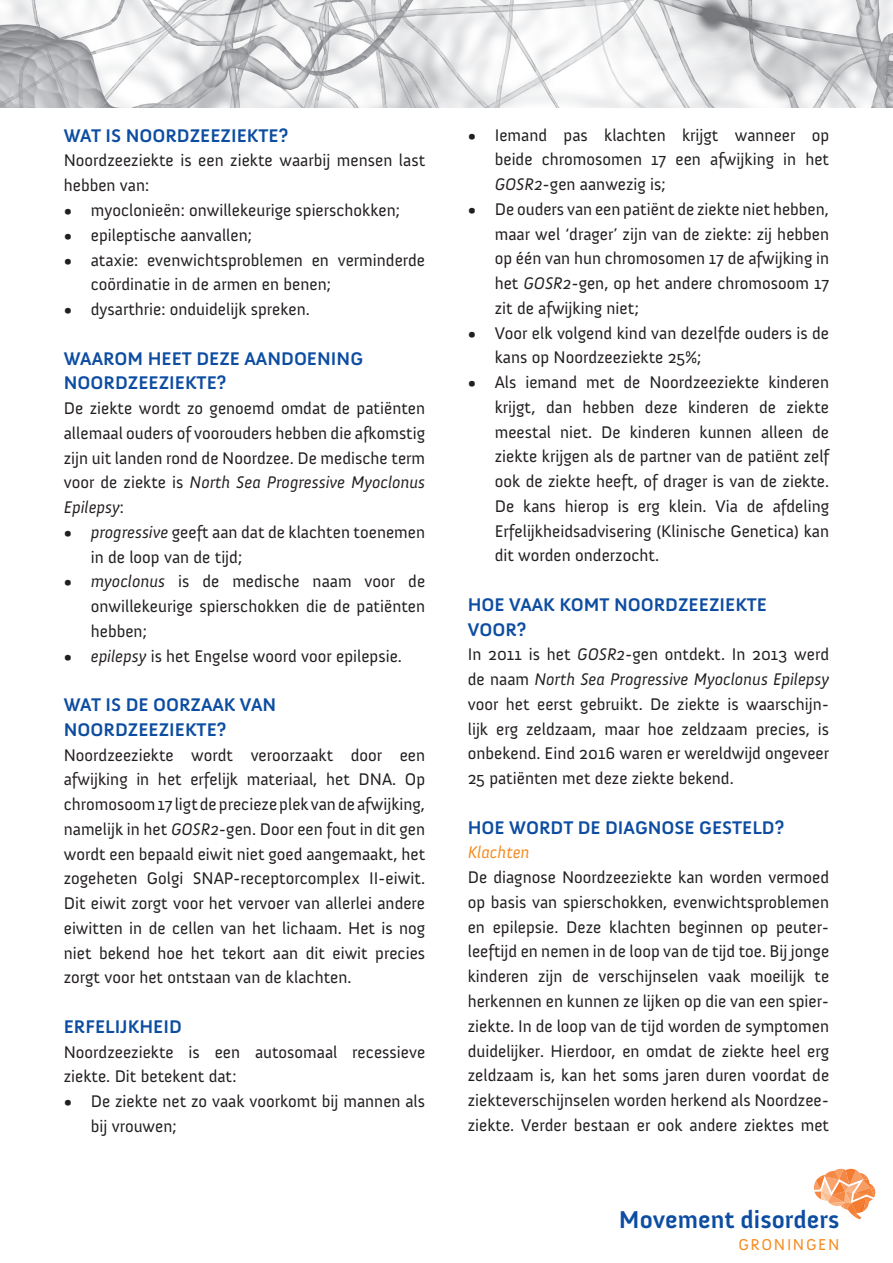
<style>
.page{position:relative;width:893px;height:1263px;background:#fff}
.page>*{position:absolute;margin:0;border:0;box-sizing:border-box;transform-origin:0 0}
.t1{font:700 24.9px "Anivers";color:#0d4da1}
.t2{font:700 18.75px/24.8px "Anivers";color:#0d4da1}
.t3{font:17.25px/24.8px "Anivers";color:#231f20;text-align:justify}
.t4{font:italic 17.25px "Anivers";color:#f68b1f}
.t5{font:16.2px "Anivers";letter-spacing:.1em;color:#f68b1f}
.s1{font-style:italic}
</style>
<div class="page">
<img style="left:0;top:0;width:893px;height:108px">
<svg style="left:813px;top:1169px;width:62px;height:50px"></svg>
<p class="t2" style="left:64px;top:123px;width:226px">WAT IS NOORDZEEZIEKTE?</p>
<p class="t3" style="left:64px;top:149px;width:363px">Noordzeeziekte is een ziekte waarbij mensen last hebben van:</p>
<p class="t3" style="left:64px;top:198px;width:338px">• myoclonieën: onwillekeurige spierschokken;</p>
<p class="t3" style="left:64px;top:223px;width:190px">• epileptische aanvallen;</p>
<p class="t3" style="left:91px;top:248px;width:336px;text-indent:-27px">• ataxie: evenwichtsproblemen en verminderde coördinatie in de armen en benen;</p>
<p class="t3" style="left:64px;top:297px;width:248px">• dysarthrie: onduidelijk spreken.</p>
<p class="t2" style="left:64px;top:346px;width:301px">WAAROM HEET DEZE AANDOENING<br>NOORDZEEZIEKTE?</p>
<p class="t3" style="left:64px;top:396px;width:363px">De ziekte wordt zo genoemd omdat de patiënten allemaal ouders of voorouders hebben die afkomstig zijn uit landen rond de Noordzee. De medische term voor de ziekte is <span class="s1">North Sea Progressive Myoclonus Epilepsy</span>:</p>
<p class="t3" style="left:91px;top:520px;width:336px;text-indent:-27px"><span class="s1">• progressive</span> geeft aan dat de klachten toenemen in de loop van de tijd;</p>
<p class="t3" style="left:91px;top:569px;width:336px;text-indent:-27px"><span class="s1">• myoclonus</span> is de medische naam voor de onwillekeurige spierschokken die de patiënten hebben;</p>
<p class="t3" style="left:64px;top:644px;width:340px"><span class="s1">• epilepsy</span> is het Engelse woord voor epilepsie.</p>
<p class="t2" style="left:64px;top:693px;width:214px">WAT IS DE OORZAAK VAN<br>NOORDZEEZIEKTE?</p>
<p class="t3" style="left:64px;top:743px;width:363px">Noordzeeziekte wordt veroorzaakt door een afwijking in het erfelijk materiaal, het DNA. Op chromosoom 17 ligt de precieze plek van de afwijking, namelijk in het <span class="s1">GOSR2</span>-gen. Door een fout in dit gen wordt een bepaald eiwit niet goed aangemaakt, het zogeheten Golgi SNAP-receptorcomplex II-eiwit.<br>Dit eiwit zorgt voor het vervoer van allerlei andere eiwitten in de cellen van het lichaam. Het is nog niet bekend hoe het tekort aan dit eiwit precies zorgt voor het ontstaan van de klachten.</p>
<p class="t2" style="left:64px;top:1014px;width:120px">ERFELIJKHEID</p>
<p class="t3" style="left:64px;top:1040px;width:363px">Noordzeeziekte is een autosomaal recessieve ziekte. Dit betekent dat:</p>
<p class="t3" style="left:91px;top:1089px;width:336px;text-indent:-27px">• De ziekte net zo vaak voorkomt bij mannen als bij vrouwen;</p>
<p class="t3" style="left:495px;top:123px;width:336px;text-indent:-27px">• Iemand pas klachten krijgt wanneer op beide chromosomen 17 een afwijking in het <span class="s1">GOSR2</span>-gen aanwezig is;</p>
<p class="t3" style="left:495px;top:197px;width:336px;text-indent:-27px">• De ouders van een patiënt de ziekte niet hebben, maar wel ‘drager’ zijn van de ziekte: zij hebben op één van hun chromosomen 17 de afwijking in het <span class="s1">GOSR2</span>-gen, op het andere chromosoom 17 zit de afwijking niet;</p>
<p class="t3" style="left:495px;top:321px;width:336px;text-indent:-27px">• Voor elk volgend kind van dezelfde ouders is de kans op Noordzeeziekte 25%;</p>
<p class="t3" style="left:495px;top:370px;width:336px;text-indent:-27px">• Als iemand met de Noordzeeziekte kinderen krijgt, dan hebben deze kinderen de ziekte meestal niet. De kinderen kunnen alleen de ziekte krijgen als de partner van de patiënt zelf ook de ziekte heeft, of drager is van de ziekte.<br>De kans hierop is erg klein. Via de afdeling Erfelijkheidsadvisering (Klinische Genetica) kan dit worden onderzocht.</p>
<p class="t2" style="left:468px;top:592px;width:301px">HOE VAAK KOMT NOORDZEEZIEKTE<br>VOOR?</p>
<p class="t3" style="left:468px;top:642px;width:363px">In 2011 is het <span class="s1">GOSR2</span>-gen ontdekt. In 2013 werd de naam <span class="s1">North Sea Progressive Myoclonus Epilepsy </span>voor het eerst gebruikt. De ziekte is waarschijn&shy;lijk erg zeldzaam, maar hoe zeldzaam precies, is onbekend. Eind 2016 waren er wereldwijd ongeveer 25 patiënten met deze ziekte bekend.</p>
<p class="t2" style="left:468px;top:815px;width:318px">HOE WORDT DE DIAGNOSE GESTELD?</p>
<p class="t4" style="left:468px;top:843px;width:63px">Klachten</p>
<p class="t3" style="left:468px;top:865px;width:363px">De diagnose Noordzeeziekte kan worden vermoed op basis van spierschokken, evenwichtsproblemen en epilepsie. Deze klachten beginnen op peuter&shy;leeftijd en nemen in de loop van de tijd toe. Bij jonge kinderen zijn de verschijnselen vaak moeilijk te herkennen en kunnen ze lijken op die van een spier&shy;ziekte. In de loop van de tijd worden de symptomen duidelijker. Hierdoor, en omdat de ziekte heel erg zeldzaam is, kan het soms jaren duren voordat de ziekteverschijnselen worden herkend als Noordzee&shy;ziekte. Verder bestaan er ook andere ziektes met</p>
<h1 class="t1" style="left:619px;top:1206px;width:222px">Movement disorders</h1>
<p class="t5" style="left:738px;top:1235px;width:102px">GRONINGEN</p>
</div>
